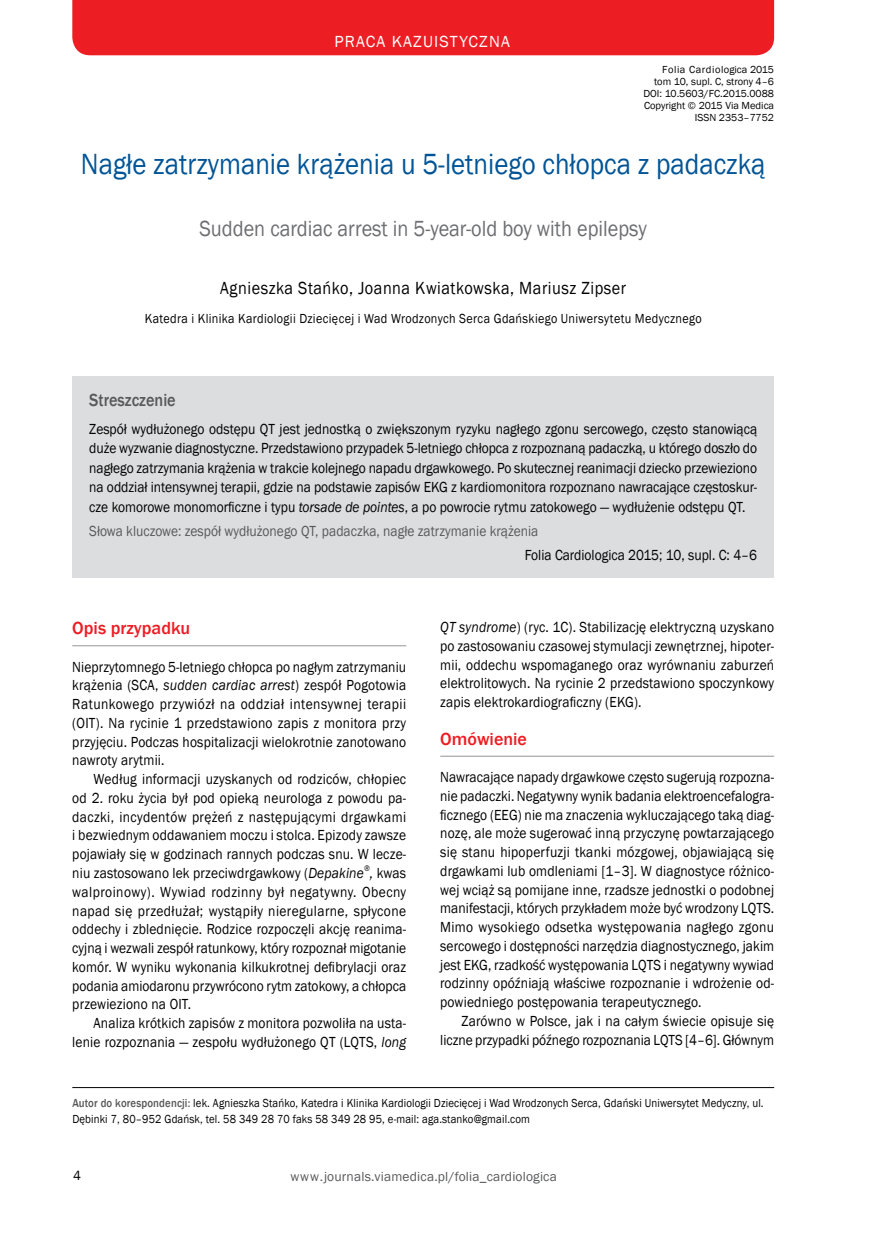
<style>
.page{position:relative;width:872px;height:1234px;background:#fff}
.page>*{position:absolute;margin:0;border:0;box-sizing:border-box;transform-origin:0 0}
.t1{font:30px "Franklin Gothic";color:#005496;scale:.9 1}
.t2{font:22.5px "Franklin Gothic";color:#6d6e71;scale:.9 1}
.t3{font:18px "Franklin Gothic";letter-spacing:.03em;color:#000;scale:.9 1}
.t4{font:500 18px "Franklin Gothic";color:#ed1d24}
.t5{font:500 18px "Franklin Gothic";color:#58595b;scale:.9 1}
.t6{font:16.5px "Franklin Gothic";letter-spacing:.07em;color:#fff}
.t7{font:15px/18.8px "Franklin Gothic";letter-spacing:.01em;color:#000;text-align:justify;scale:.9 1}
.t8{font:15px "Franklin Gothic";color:#58595b;scale:.9 1}
.t9{font:13.5px "Franklin Gothic";letter-spacing:.025em;color:#000;scale:.9 1}
.t10{font:13.5px "Franklin Gothic";letter-spacing:.01em;color:#58595b}
.t11{font:13.5px "Franklin Gothic";letter-spacing:.025em;color:#000}
.t12{font:12px/16.5px "Franklin Gothic";letter-spacing:.01em;color:#000;scale:.9 1}
.t13{font:10.5px/12px "Franklin Gothic";color:#000;text-align:right}
.t14{font:italic 8.25px "Franklin Gothic";color:#000;scale:.9 1}
.s1{font-style:italic}
.s2{font-weight:500;color:#58595b}
</style>
<div class="page">
<div style="left:72px;top:0;width:702px;height:55px;background:#ed1d24"></div>
<hr style="left:72px;top:1087px;width:702px;height:1px;background:#000">
<div style="left:72px;top:376px;width:702px;height:201px;background:#dcddde"></div>
<hr style="left:72px;top:645px;width:334px;height:1px;background:#939598">
<hr style="left:440px;top:755px;width:334px;height:1px;background:#939598">
<p class="t6" style="left:334px;top:31px;width:177px">praca kazuistyczna</p>
<p class="t13" style="left:643px;top:64px;width:132px">Folia Cardiologica 2015 tom 10, supl. C, strony 4–6<br>DOI: 10.5603/FC.2015.0088<br>Copyright © 2015 Via Medica<br>ISSN 2353–7752</p>
<h1 class="t1" style="left:81px;top:145px;width:762px">Nagłe zatrzymanie krążenia u 5-letniego chłopca z padaczką</h1>
<h2 class="t2" style="left:199px;top:214px;width:499px">Sudden cardiac arrest in 5-year-old boy with epilepsy</h2>
<p class="t3" style="left:220px;top:276px;width:452px">Agnieszka Stańko, Joanna Kwiatkowska, Mariusz Zipser</p>
<p class="t9" style="left:145px;top:310px;width:620px">Katedra i Klinika Kardiologii Dziecięcej i Wad Wrodzonych Serca Gdańskiego Uniwersytetu Medycznego</p>
<p class="t5" style="left:89px;top:388px;width:98px">Streszczenie</p>
<p class="t7" style="left:89px;top:419px;width:743px;line-height:19.5px">Zespół wydłużonego odstępu QT jest jednostką o zwiększonym ryzyku nagłego zgonu sercowego, często stanowiącą duże wyzwanie diagnostyczne. Przedstawiono przypadek 5-letniego chłopca z rozpoznaną padaczką, u którego doszło do nagłego zatrzymania krążenia w trakcie kolejnego napadu drgawkowego. Po skutecznej reanimacji dziecko przewieziono na oddział intensywnej terapii, gdzie na podstawie zapisów EKG z kardiomonitora rozpoznano nawracające częstoskur&shy;cze komorowe monomorficzne i typu <span class="s1">torsade de pointes</span>, a po powrocie rytmu zatokowego — wydłużenie odstępu QT.</p>
<p class="t8" style="left:89px;top:522px;width:500px">Słowa kluczowe: zespół wydłużonego QT, padaczka, nagłe zatrzymanie krążenia</p>
<p class="t7" style="left:524px;top:546px;width:260px">Folia Cardiologica 2015; 10, supl. C: 4–6</p>
<p class="t4" style="left:72px;top:617px;width:119px">Opis przypadku</p>
<p class="t7" style="left:72px;top:657px;width:372px">Nieprzytomnego 5-letniego chłopca po nagłym zatrzymaniu krążenia (SCA, <span class="s1">sudden cardiac arrest</span>) zespół Pogotowia Ratunkowego przywiózł na oddział intensywnej terapii (OIT). Na rycinie 1 przedstawiono zapis z monitora przy przyjęciu. Podczas hospitalizacji wielokrotnie zanotowano nawroty arytmii.</p>
<p class="t7" style="left:72px;top:770px;width:372px;text-indent:21px">Według informacji uzyskanych od rodziców, chłopiec od 2. roku życia był pod opieką neurologa z powodu pa&shy;daczki, incydentów prężeń z następującymi drgawkami i bezwiednym oddawaniem moczu i stolca. Epizody zawsze pojawiały się w godzinach rannych podczas snu. W lecze&shy;niu zastosowano lek przeciwdrgawkowy (<span class="s1">Depakine ,</span> kwas</p>
<p class="t14" style="left:364px;top:863px;width:8px">®</p>
<p class="t7" style="left:72px;top:882px;width:372px">walproinowy). Wywiad rodzinny był negatywny. Obecny napad się przedłużał; wystąpiły nieregularne, spłycone oddechy i zblednięcie. Rodzice rozpoczęli akcję reanima&shy;cyjną i wezwali zespół ratunkowy, który rozpoznał migotanie komór. W wyniku wykonania kilkukrotnej defibrylacji oraz podania amiodaronu przywrócono rytm zatokowy, a chłopca przewieziono na OIT.</p>
<p class="t7" style="left:72px;top:1013px;width:372px;text-align:right">Analiza krótkich zapisów z monitora pozwoliła na usta&shy;lenie rozpoznania — zespołu wydłużonego QT (LQTS, <span class="s1">long</span></p>
<p class="t7" style="left:440px;top:618px;width:372px"><span class="s1">QT syndrome</span>) (ryc. 1C). Stabilizację elektryczną uzyskano po zastosowaniu czasowej stymulacji zewnętrznej, hipoter&shy;mii, oddechu wspomaganego oraz wyrównaniu zaburzeń elektrolitowych. Na rycinie 2 przedstawiono spoczynkowy zapis elektrokardiograficzny (EKG).</p>
<p class="t4" style="left:440px;top:727px;width:88px">Omówienie</p>
<p class="t7" style="left:440px;top:767px;width:372px">Nawracające napady drgawkowe często sugerują rozpozna&shy;nie padaczki. Negatywny wynik badania elektroencefalogra&shy;ficznego (EEG) nie ma znaczenia wykluczającego taką diag&shy;nozę, ale może sugerować inną przyczynę powtarzającego się stanu hipoperfuzji tkanki mózgowej, objawiającą się drgawkami lub omdleniami [1–3]. W diagnostyce różnico&shy;wej wciąż są pomijane inne, rzadsze jednostki o podobnej manifestacji, których przykładem może być wrodzony LQTS.<br>Mimo wysokiego odsetka występowania nagłego zgonu sercowego i dostępności narzędzia diagnostycznego, jakim jest EKG, rzadkość występowania LQTS i negatywny wywiad rodzinny opóźniają właściwe rozpoznanie i wdrożenie od&shy;powiedniego postępowania terapeutycznego.</p>
<p class="t7" style="left:440px;top:1011px;width:372px;text-align:right">Zarówno w Polsce, jak i na całym świecie opisuje się liczne przypadki późnego rozpoznania LQTS [4–6]. Głównym</p>
<p class="t12" style="left:72px;top:1094px;width:769px"><span class="s2">Autor do korespondencji:</span> lek. Agnieszka Stańko, Katedra i Klinika Kardiologii Dziecięcej i Wad Wrodzonych Serca, Gdański Uniwersytet Medyczny, ul.<br>Dębinki 7, 80–952 Gdańsk, tel. 58 349 28 70 faks 58 349 28 95, e-mail: aga.stanko@gmail.com</p>
<p class="t11" style="left:73px;top:1166px;width:9px">4</p>
<p class="t10" style="left:290px;top:1167px;width:268px">www.journals.viamedica.pl/folia_cardiologica</p>
</div>
